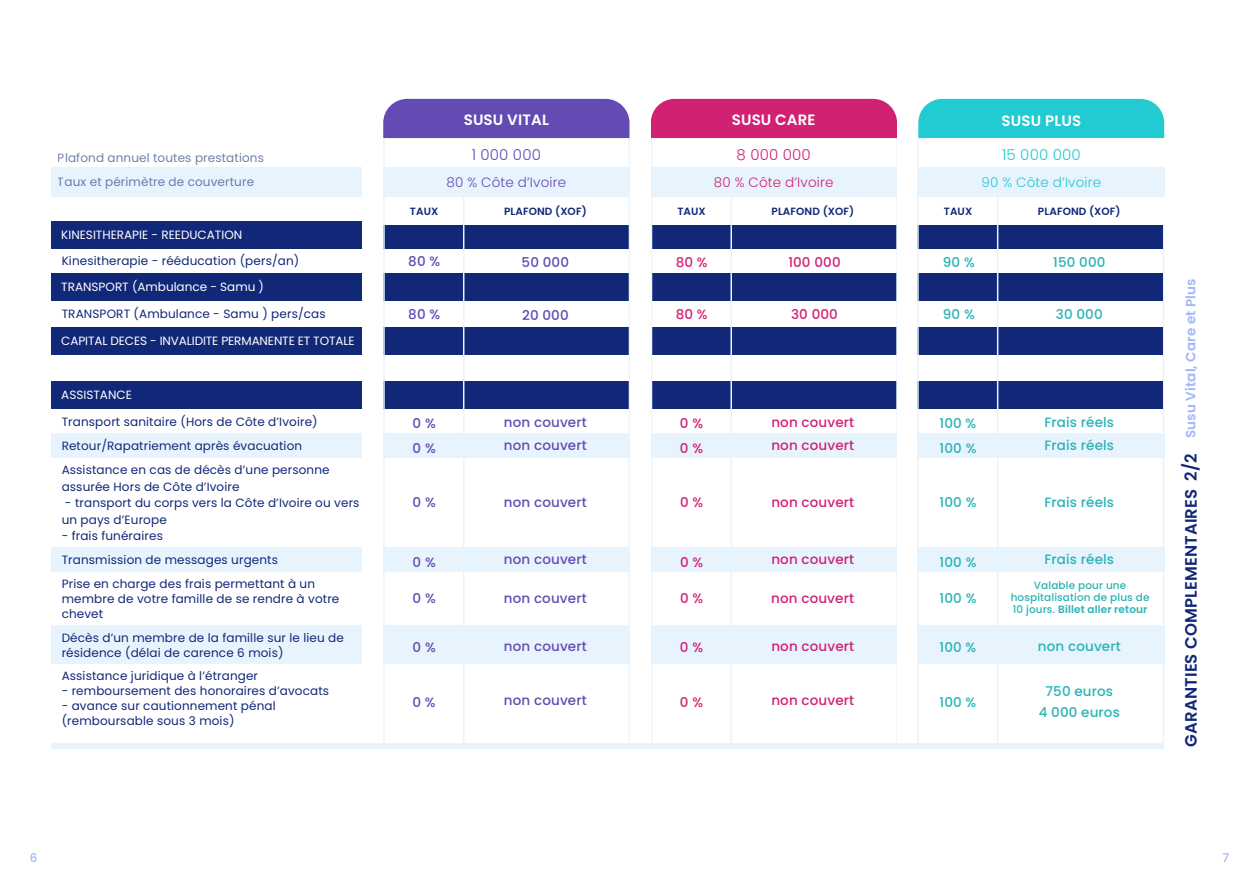
<style>
.page{position:relative;width:1259px;height:893px;background:#fff}
.page>*{position:absolute;margin:0;border:0;box-sizing:border-box;transform-origin:0 0}
.t1{font:600 16.5px "Poppins";letter-spacing:.01em;color:#112778}
.t2{font:600 15px "Poppins";letter-spacing:.01em;color:#fff}
.t3{font:300 15px "Poppins";letter-spacing:.01em;color:#21cbd1}
.t4{font:300 15px "Poppins";letter-spacing:.01em;color:#634bb3}
.t5{font:300 15px "Poppins";letter-spacing:.01em;color:#d12173}
.t6{font:500 13.5px/21px "Poppins";letter-spacing:.01em;color:#29b3b5;text-align:center}
.t7{font:500 13.5px "Poppins";letter-spacing:.01em;color:#d12174}
.t8{font:500 13.5px "Poppins";letter-spacing:.01em;color:#634bb3}
.t9{font:600 13.5px "Poppins";letter-spacing:.01em;color:#112778}
.t10{font:300 13.5px "Poppins";letter-spacing:.01em;color:#634bb3}
.t11{font:300 13.5px "Poppins";letter-spacing:.01em;color:#d12173}
.t12{font:300 13.5px "Poppins";letter-spacing:.01em;color:#21cbd1}
.t13{font:12px/24px "Poppins";letter-spacing:.01em;color:#112778}
.t14{font:12px "Poppins";color:#fff}
.t15{font:500 12px "Poppins";color:#a2b7fa}
.t16{font:500 10.5px/12px "Poppins";letter-spacing:.01em;color:#29b3b5;text-align:center}
.t17{font:600 10.5px "Poppins";letter-spacing:.01em;color:#112778}
.s1{font-weight:600}
.s2{font-size:13.5px;color:#a2b7fa}
</style>
<div class="page">
<hr style="left:1162px;top:124px;width:2px;height:625px;background:#e8f4fd">
<div style="left:51px;top:434px;width:1113px;height:24px;background:#e8f4fd"></div>
<div style="left:51px;top:547px;width:1113px;height:25px;background:#e8f4fd"></div>
<div style="left:51px;top:625px;width:1113px;height:39px;background:#e8f4fd"></div>
<div style="left:52px;top:221px;width:1111px;height:27px;background:#112778"></div>
<div style="left:52px;top:381px;width:1111px;height:28px;background:#112778"></div>
<div style="left:52px;top:273px;width:1111px;height:28px;background:#112778"></div>
<div style="left:52px;top:327px;width:1111px;height:28px;background:#112778"></div>
<div style="left:51px;top:743px;width:1112px;height:6px;background:#e8f4fd"></div>
<div style="left:383px;top:99px;width:246px;height:112px;background:#634bb3;border-radius:24px"></div>
<div style="left:651px;top:99px;width:246px;height:112px;background:#d12173;border-radius:24px"></div>
<div style="left:918px;top:99px;width:246px;height:112px;background:#21cbd1;border-radius:24px"></div>
<div style="left:51px;top:167px;width:1113px;height:30px;background:#e8f4fd"></div>
<hr style="left:51px;top:138px;width:1128px;height:2px;background:#fff">
<div style="left:375px;top:140px;width:790px;height:27px;background:#fff"></div>
<div style="left:375px;top:197px;width:789px;height:28px;background:#fff"></div>
<hr style="left:463px;top:197px;width:1px;height:549px;background:#e8f4fd">
<hr style="left:383px;top:138px;width:2px;height:605px;background:#e8f4fd">
<hr style="left:629px;top:138px;width:1px;height:605px;background:#e8f4fd">
<hr style="left:730px;top:197px;width:2px;height:549px;background:#e8f4fd">
<hr style="left:997px;top:197px;width:1px;height:549px;background:#e8f4fd">
<hr style="left:651px;top:138px;width:1px;height:605px;background:#e8f4fd">
<hr style="left:917px;top:138px;width:1px;height:605px;background:#e8f4fd">
<hr style="left:896px;top:138px;width:1px;height:605px;background:#e8f4fd">
<div style="left:630px;top:104px;width:21px;height:639px;background:#fff"></div>
<div style="left:363px;top:104px;width:20px;height:639px;background:#fff"></div>
<div style="left:897px;top:104px;width:20px;height:639px;background:#fff"></div>
<p class="t2" style="left:464px;top:111px;width:87px">SUSU VITAL</p>
<p class="t2" style="left:732px;top:111px;width:85px">SUSU CARE</p>
<p class="t2" style="left:1001px;top:112px;width:81px">SUSU PLUS</p>
<p class="t13" style="left:58px;top:146px;width:207px">Plafond annuel toutes prestations<br>Taux et périmètre de couverture</p>
<p class="t4" style="left:472px;top:146px;width:71px">1 000 000</p>
<p class="t5" style="left:736px;top:146px;width:76px">8 000 000</p>
<p class="t3" style="left:1002px;top:146px;width:80px">15 000 000</p>
<p class="t9" style="left:51px;top:170px;width:212px">GARANTIES COMPLEMENTAIRES</p>
<p class="t10" style="left:446px;top:174px;width:121px">80 % Côte d’Ivoire</p>
<p class="t11" style="left:714px;top:174px;width:121px">80 % Côte d’Ivoire</p>
<p class="t12" style="left:981px;top:174px;width:121px">90 % Côte d’Ivoire</p>
<p class="t14" style="left:61px;top:227px;width:182px">KINESITHERAPIE - REEDUCATION</p>
<p class="t13" style="left:62px;top:249px;width:239px">Kinesitherapie - rééducation (pers/an)</p>
<p class="t14" style="left:61px;top:280px;width:204px">TRANSPORT (Ambulance - Samu )</p>
<p class="t13" style="left:62px;top:302px;width:266px">TRANSPORT (Ambulance - Samu ) pers/cas</p>
<p class="t14" style="left:61px;top:334px;width:295px">CAPITAL DECES - INVALIDITE PERMANENTE ET TOTALE</p>
<p class="t14" style="left:61px;top:388px;width:72px">ASSISTANCE</p>
<p class="t13" style="left:62px;top:410px;width:269px">Transport sanitaire (Hors de Côte d’Ivoire)<br>Retour/Rapatriement après évacuation<br>Assistance en cas de décès d’une personne</p>
<p class="t13" style="left:62px;top:474px;width:179px">assurée Hors de Côte d’Ivoire</p>
<p class="t13" style="left:62px;top:495px;width:299px;line-height:16.5px">- transport du corps vers la Côte d’Ivoire ou vers un pays d’Europe</p>
<p class="t13" style="left:62px;top:524px;width:255px">- frais funéraires<br>Transmission de messages urgents<br>Prise en charge des frais permettant à un</p>
<p class="t13" style="left:62px;top:591px;width:279px;line-height:15px">membre de votre famille de se rendre à votre chevet</p>
<p class="t13" style="left:62px;top:630px;width:284px;line-height:15px">Décès d’un membre de la famille sur le lieu de résidence (délai de carence 6 mois)</p>
<p class="t13" style="left:62px;top:663px;width:198px">Assistance juridique à l’étranger</p>
<p class="t13" style="left:62px;top:678px;width:269px">- remboursement des honoraires d’avocats</p>
<p class="t13" style="left:62px;top:698px;width:215px;line-height:15px">- avance sur cautionnement pénal (remboursable sous 3 mois)</p>
<p class="t17" style="left:410px;top:205px;width:30px">TAUX</p>
<p class="t17" style="left:504px;top:205px;width:84px">PLAFOND (XOF)</p>
<p class="t17" style="left:677px;top:205px;width:30px">TAUX</p>
<p class="t17" style="left:771px;top:205px;width:84px">PLAFOND (XOF)</p>
<p class="t17" style="left:944px;top:205px;width:30px">TAUX</p>
<p class="t17" style="left:1038px;top:205px;width:84px">PLAFOND (XOF)</p>
<p class="t8" style="left:408px;top:253px;width:33px">80 %</p>
<p class="t6" style="left:1053px;top:252px;width:54px">150 000</p>
<p class="t6" style="left:943px;top:252px;width:33px">90 %</p>
<p class="t8" style="left:521px;top:254px;width:49px">50 000</p>
<p class="t7" style="left:788px;top:254px;width:54px">100 000</p>
<p class="t7" style="left:676px;top:254px;width:33px">80 %</p>
<p class="t8" style="left:408px;top:306px;width:33px">80 %</p>
<p class="t8" style="left:522px;top:307px;width:48px">20 000</p>
<p class="t7" style="left:676px;top:306px;width:33px">80 %</p>
<p class="t6" style="left:943px;top:304px;width:33px">90 %</p>
<p class="t7" style="left:791px;top:307px;width:48px">30 000</p>
<p class="t6" style="left:1056px;top:304px;width:48px">30 000</p>
<p class="t8" style="left:504px;top:414px;width:84px">non couvert</p>
<p class="t7" style="left:771px;top:414px;width:84px">non couvert</p>
<p class="t6" style="left:1044px;top:411px;width:71px">Frais réels</p>
<p class="t8" style="left:412px;top:416px;width:25px">0 %</p>
<p class="t7" style="left:680px;top:416px;width:25px">0 %</p>
<p class="t6" style="left:939px;top:413px;width:38px">100 %</p>
<p class="t8" style="left:504px;top:438px;width:84px">non couvert</p>
<p class="t7" style="left:771px;top:438px;width:84px">non couvert</p>
<p class="t6" style="left:1044px;top:435px;width:71px">Frais réels</p>
<p class="t8" style="left:412px;top:440px;width:25px">0 %</p>
<p class="t7" style="left:680px;top:440px;width:25px">0 %</p>
<p class="t6" style="left:939px;top:438px;width:38px">100 %</p>
<p class="t8" style="left:504px;top:494px;width:84px">non couvert</p>
<p class="t7" style="left:771px;top:494px;width:84px">non couvert</p>
<p class="t6" style="left:1044px;top:491px;width:71px">Frais réels</p>
<p class="t8" style="left:412px;top:495px;width:25px">0 %</p>
<p class="t7" style="left:680px;top:495px;width:25px">0 %</p>
<p class="t6" style="left:939px;top:492px;width:38px">100 %</p>
<p class="t8" style="left:504px;top:551px;width:84px">non couvert</p>
<p class="t7" style="left:771px;top:551px;width:84px">non couvert</p>
<p class="t6" style="left:1044px;top:549px;width:71px">Frais réels</p>
<p class="t8" style="left:412px;top:554px;width:25px">0 %</p>
<p class="t7" style="left:680px;top:554px;width:25px">0 %</p>
<p class="t6" style="left:939px;top:552px;width:38px">100 %</p>
<p class="t8" style="left:504px;top:590px;width:84px">non couvert</p>
<p class="t7" style="left:771px;top:590px;width:84px">non couvert</p>
<p class="t8" style="left:412px;top:591px;width:25px">0 %</p>
<p class="t7" style="left:680px;top:591px;width:25px">0 %</p>
<p class="t6" style="left:939px;top:588px;width:38px">100 %</p>
<p class="t16" style="left:1010px;top:579px;width:140px">Valable pour une hospitalisation de plus de<br>10 jours. <span class="s1">Billet aller retour</span></p>
<p class="t8" style="left:504px;top:638px;width:84px">non couvert</p>
<p class="t7" style="left:771px;top:638px;width:84px">non couvert</p>
<p class="t6" style="left:1038px;top:635px;width:84px">non couvert</p>
<p class="t8" style="left:412px;top:640px;width:25px">0 %</p>
<p class="t7" style="left:680px;top:640px;width:25px">0 %</p>
<p class="t6" style="left:939px;top:637px;width:38px">100 %</p>
<p class="t8" style="left:504px;top:692px;width:84px">non couvert</p>
<p class="t7" style="left:771px;top:692px;width:84px">non couvert</p>
<p class="t6" style="left:1038px;top:681px;width:83px">750 euros<br>4 000 euros</p>
<p class="t8" style="left:412px;top:694px;width:25px">0 %</p>
<p class="t7" style="left:680px;top:694px;width:25px">0 %</p>
<p class="t6" style="left:939px;top:691px;width:38px">100 %</p>
<h1 class="t1" style="left:1181px;top:747px;width:470px;rotate:-90deg">GARANTIES COMPLEMENTAIRES 2/2 <span class="s2">Susu Vital, Care et Plus</span></h1>
<p class="t15" style="left:30px;top:851px;width:9px">6</p>
<p class="t15" style="left:1222px;top:851px;width:8px">7</p>
</div>
